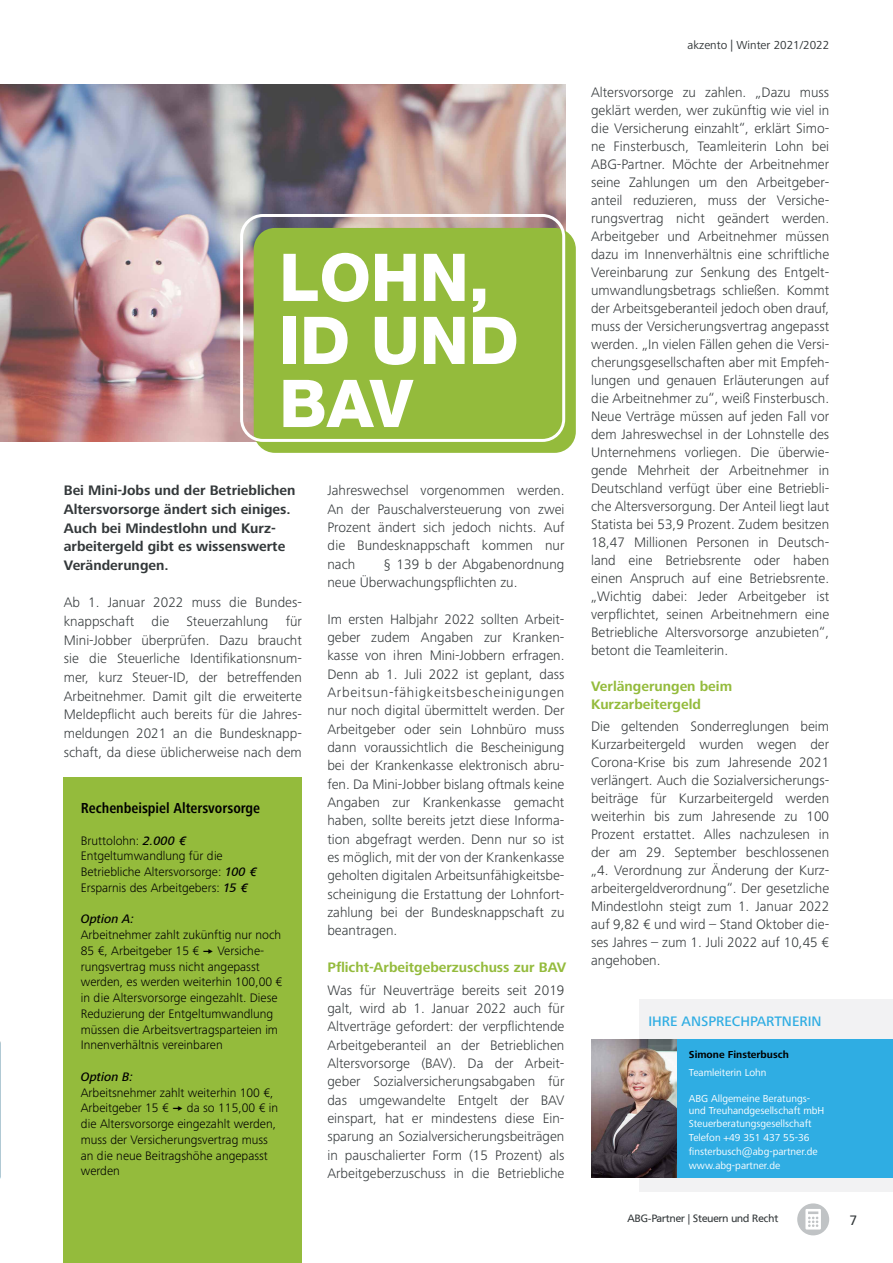
<style>
.page{position:relative;width:893px;height:1263px;background:#fff}
.page>*{position:absolute;margin:0;border:0;box-sizing:border-box;transform-origin:0 0}
.t1{font:800 66px/63px "Helvetica Neue LT Std";color:#fff}
.t2{font:700 condensed 15px "Frutiger Next";color:#000}
.t3{font:300 14.25px/18px "Frutiger Next";color:#33383a;text-align:justify}
.t4{font:700 14.25px/18.8px "Frutiger Next";color:#33383a}
.t5{font:700 14.25px/18px "Frutiger Next";color:#94bb3c}
.t6{font:500 14.25px "Frutiger Next";color:#2fade3}
.t7{font:13.5px "Frutiger BSK";color:#33383a}
.t8{font:300 12.75px/15.8px "Frutiger Next";color:#000}
.t9{font:italic 500 12.75px "Frutiger Next";color:#000}
.t10{font:12px "Frutiger Next";color:#33383a}
.t11{font:10.5px/12.6px "Frutiger Next";color:#fff}
.t12{font:10.5px "Frutiger BSK";color:#33383a}
.t13{font:700 10.5px "Frutiger Next";color:#000}
.s1{font-family:"Lino Frutiger Next";font-weight:500;font-style:italic}
</style>
<div class="page">
<img style="left:0;top:85px;width:566px;height:357px">
<div style="left:254px;top:228px;width:322px;height:225px;background:#94bb3c;border-radius:21px"></div>
<div style="left:240px;top:214px;width:325px;height:228px;border:3px solid #fff;border-radius:21px"></div>
<div style="left:640px;top:999px;width:253px;height:193px;background:#f2f2f3"></div>
<div style="left:676px;top:1039px;width:217px;height:139px;background:#2fade3"></div>
<img style="left:591px;top:1039px;width:85px;height:139px">
<svg style="left:797px;top:1203px;width:32px;height:32px"></svg>
<div style="left:64px;top:778px;width:238px;height:485px;background:#94bb3c"></div>
<h1 class="t1" style="left:279px;top:246px;width:241px">LOHN,<br>ID UND<br>BAV</h1>
<p class="t4" style="left:64px;top:481px;width:233px">Bei Mini-Jobs und der Betrieblichen<br>Altersvorsorge ändert sich einiges.<br>Auch bei Mindestlohn und Kurz&shy;arbeitergeld gibt es wissenswerte<br>Veränderungen.</p>
<p class="t3" style="left:64px;top:593px;width:240px;line-height:18.8px">Ab 1. Januar 2022 muss die Bundes&shy;knappschaft die Steuerzahlung für Mini-Jobber überprüfen. Dazu braucht sie die Steuerliche Identifikationsnum&shy;mer, kurz Steuer-ID, der betreffenden Arbeitnehmer. Damit gilt die erweiterte Meldepflicht auch bereits für die Jahres&shy;meldungen 2021 an die Bundesknapp&shy;schaft, da diese üblicherweise nach dem</p>
<p class="t2" style="left:81px;top:799px;width:181px">Rechenbeispiel Altersvorsorge</p>
<p class="t8" style="left:81px;top:832px;width:178px">Bruttolohn: <span class="s1">2.000 €<br></span>Entgeltumwandlung für die<br>Betriebliche Altersvorsorge: <span class="s1">100 €<br></span>Ersparnis des Arbeitgebers: <span class="s1">15 €</span></p>
<p class="t9" style="left:81px;top:912px;width:55px">Option A:</p>
<p class="t8" style="left:81px;top:927px;width:202px">Arbeitnehmer zahlt zukünftig nur noch<br>85 €, Arbeitgeber 15 €</p>
<p class="t8" style="left:81px;top:943px;width:203px;text-indent:137px">Versiche&shy;rungsvertrag muss nicht angepasst werden, es werden weiterhin 100,00 € in die Altersvorsorge eingezahlt. Diese Reduzierung der Entgeltumwandlung müssen die Arbeitsvertragsparteien im Innenverhältnis vereinbaren</p>
<p class="t9" style="left:81px;top:1069px;width:54px">Option B:</p>
<p class="t8" style="left:81px;top:1084px;width:194px">Arbeitsnehmer zahlt weiterhin 100 €,<br>Arbeitgeber 15 €</p>
<p class="t8" style="left:81px;top:1100px;width:199px;text-indent:106px">da so 115,00 € in die Altersvorsorge eingezahlt werden, muss der Versicherungsvertrag muss an die neue Beitragshöhe angepasst werden</p>
<p class="t3" style="left:327px;top:481px;width:239px">Jahreswechsel vorgenommen werden.<br>An der Pauschalversteuerung von zwei Prozent ändert sich jedoch nichts. Auf die Bundesknappschaft kommen nur nach</p>
<p class="t3" style="left:327px;top:555px;width:238px;text-indent:56px">§ 139 b der Abgabenordnung neue Überwachungspflichten zu.</p>
<p class="t3" style="left:327px;top:610px;width:239px">Im ersten Halbjahr 2022 sollten Arbeit&shy;geber zudem Angaben zur Kranken&shy;kasse von ihren Mini-Jobbern erfragen.<br>Denn ab 1. Juli 2022 ist geplant, dass Arbeitsun-fähigkeitsbescheinigungen nur noch digital übermittelt werden. Der Arbeitgeber oder sein Lohnbüro muss dann voraussichtlich die Bescheinigung bei der Krankenkasse elektronisch abru&shy;fen. Da Mini-Jobber bislang oftmals keine Angaben zur Krankenkasse gemacht haben, sollte bereits jetzt diese Informa&shy;tion abgefragt werden. Denn nur so ist es möglich, mit der von der Krankenkasse geholten digitalen Arbeitsunfähigkeitsbe&shy;scheinigung die Erstattung der Lohnfort&shy;zahlung bei der Bundesknappschaft zu beantragen.</p>
<p class="t5" style="left:327px;top:958px;width:240px">Pflicht-Arbeitgeberzuschuss zur BAV</p>
<p class="t3" style="left:327px;top:981px;width:239px">Was für Neuverträge bereits seit 2019 galt, wird ab 1. Januar 2022 auch für Altverträge gefordert: der verpflichtende Arbeitgeberanteil an der Betrieblichen Altersvorsorge (BAV). Da der Arbeit&shy;geber Sozialversicherungsabgaben für das umgewandelte Entgelt der BAV einspart, hat er mindestens diese Ein&shy;sparung an Sozialversicherungsbeiträgen in pauschalierter Form (15 Prozent) als Arbeitgeberzuschuss in die Betriebliche</p>
<p class="t10" style="left:688px;top:38px;width:143px">akzento | Winter 2021/2022</p>
<p class="t3" style="left:591px;top:83px;width:240px">Altersvorsorge zu zahlen. „Dazu muss geklärt werden, wer zukünftig wie viel in die Versicherung einzahlt“, erklärt Simo&shy;ne Finsterbusch, Teamleiterin Lohn bei ABG-Partner. Möchte der Arbeitnehmer seine Zahlungen um den Arbeitgeber&shy;anteil reduzieren, muss der Versiche&shy;rungsvertrag nicht geändert werden.<br>Arbeitgeber und Arbeitnehmer müssen dazu im Innenverhältnis eine schriftliche Vereinbarung zur Senkung des Entgelt&shy;umwandlungsbetrags schließen. Kommt der Arbeitsgeberanteil jedoch oben drauf, muss der Versicherungsvertrag angepasst werden. „In vielen Fällen gehen die Versi&shy;cherungsgesellschaften aber mit Empfeh&shy;lungen und genauen Erläuterungen auf die Arbeitnehmer zu“, weiß Finsterbusch.<br>Neue Verträge müssen auf jeden Fall vor dem Jahreswechsel in der Lohnstelle des Unternehmens vorliegen. Die überwie&shy;gende Mehrheit der Arbeitnehmer in Deutschland verfügt über eine Betriebli&shy;che Altersversorgung. Der Anteil liegt laut Statista bei 53,9 Prozent. Zudem besitzen 18,47 Millionen Personen in Deutsch&shy;land eine Betriebsrente oder haben einen Anspruch auf eine Betriebsrente. „Wichtig dabei: Jeder Arbeitgeber ist verpflichtet, seinen Arbeitnehmern eine Betriebliche Altersvorsorge anzubieten“, betont die Teamleiterin.</p>
<p class="t5" style="left:591px;top:677px;width:143px">Verlängerungen beim<br>Kurzarbeitergeld</p>
<p class="t3" style="left:591px;top:717px;width:240px">Die geltenden Sonderreglungen beim Kurzarbeitergeld wurden wegen der Corona-Krise bis zum Jahresende 2021 verlängert. Auch die Sozialversicherungs&shy;beiträge für Kurzarbeitergeld werden weiterhin bis zum Jahresende zu 100<br>Prozent erstattet. Alles nachzulesen in der am 29. September beschlossenen „4. Verordnung zur Änderung der Kurz&shy;arbeitergeldverordnung“. Der gesetzliche Mindestlohn steigt zum 1. Januar 2022 auf 9,82 € und wird – Stand Oktober die&shy;ses Jahres – zum 1. Juli 2022 auf 10,45 € angehoben.</p>
<p class="t6" style="left:648px;top:1013px;width:175px">IHRE ANSPRECHPARTNERIN</p>
<p class="t13" style="left:689px;top:1049px;width:101px">Simone Finsterbusch</p>
<p class="t11" style="left:689px;top:1066px;width:79px">Teamleiterin Lohn</p>
<p class="t11" style="left:689px;top:1092px;width:137px">ABG Allgemeine Beratungs&shy;und Treuhandgesellschaft mbH<br>Steuerberatungsgesellschaft</p>
<p class="t11" style="left:689px;top:1130px;width:130px;line-height:14.2px">Telefon +49 351 437 55-36 finsterbusch@abg-partner.de www.abg-partner.de</p>
<p class="t12" style="left:627px;top:1212px;width:152px">ABG-Partner | Steuern und Recht</p>
<p class="t7" style="left:850px;top:1212px;width:9px">7</p>
</div>
